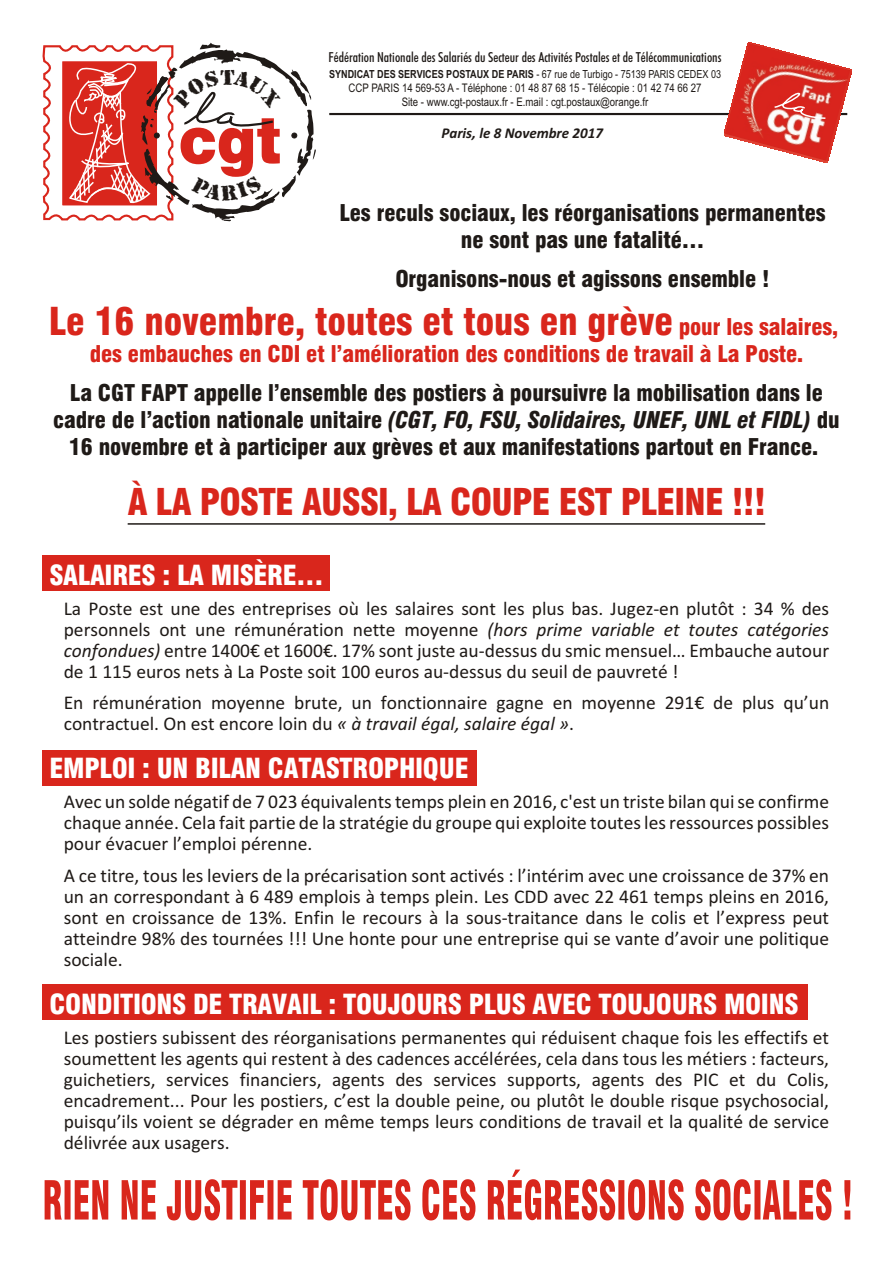
<style>
.page{position:relative;width:894px;height:1263px;background:#fff}
.page>*{position:absolute;margin:0;border:0;box-sizing:border-box;transform-origin:0 0}
.t1{font:64.35px "Swis 721 Blk BT";color:#d9261c;scale:.91 1}
.t2{font:37.5px "Swis 721 Blk Cn BT";color:#d9261c}
.t3{font:36px "Swis 721 Blk Cn BT";letter-spacing:-.02em;color:#d9261c}
.t4{font:27px "Swis 721 Blk Cn BT";letter-spacing:-.01em;color:#fff}
.t5{font:22.5px/27px "Swis 721 Blk Cn BT";letter-spacing:-.005em;color:#1f1a17;text-align:center}
.t6{font:22.5px "Swis 721 Blk Cn BT";letter-spacing:-.005em;color:#d9261c}
.t7{font:19.5px/21px "Calibri";color:#1f1a17;text-align:justify}
.t8{font:italic 700 15px "Calibri";color:#1f1a17}
.t9{font:13.8px "Futura Md Cn BT";color:#1f1a17}
.t10{font:11.85px/13.8px "Arial";color:#1f1a17;text-align:center;scale:.81 1}
.t11{font:700 11.1px "Arial";color:#1f1a17;scale:.81 1}
.s1{font-weight:400}
.s2{font-size:22.5px}
.s3{font-style:italic}
</style>
<div class="page">
<div style="left:43px;top:984px;width:765px;height:35px;background:#d9261c"></div>
<div style="left:43px;top:750px;width:434px;height:35px;background:#d9261c"></div>
<div style="left:43px;top:556px;width:287px;height:35px;background:#d9261c"></div>
<hr style="left:329px;top:113px;width:518px;height:2px;background:#1f1a17">
<img style="left:724px;top:43px;width:127px;height:120px">
<svg style="left:773px;top:91px;width:54px;height:29px;background:#e0655e"></svg>
<hr style="left:128px;top:523px;width:637px;height:2px;background:#1f1a17">
<svg style="left:45px;top:1170px;width:805px;height:50px"></svg>
<svg style="left:43px;top:43px;width:273px;height:178px"></svg>
<p class="t9" style="left:328px;top:52px;width:395px">Fédération Nationale des Salariés du Secteur des Activités Postales et de Télécommunications</p>
<p class="t11" style="left:329px;top:70px;width:485px">SYNDICAT DES SERVICES POSTAUX DE PARIS <span class="s1">- 67 rue de Turbigo - 75139 PARIS CEDEX 03</span></p>
<p class="t10" style="left:349px;top:82px;width:437px">CCP PARIS 14 569-53 A - Téléphone : 01 48 87 68 15 - Télécopie : 01 42 74 66 27<br>Site - www.cgt-postaux.fr - E.mail : cgt.postaux@orange.fr</p>
<h1 class="t1" style="left:179px;top:114px;width:114px">cgt</h1>
<p class="t8" style="left:442px;top:127px;width:163px">Paris, le 8 Novembre 2017</p>
<p class="t5" style="left:339px;top:201px;width:488px">Les reculs sociaux, les réorganisations permanentes ne sont pas une fatalité…</p>
<p class="t5" style="left:395px;top:267px;width:376px">Organisons-nous et agissons ensemble !</p>
<h2 class="t2" style="left:49px;top:306px;width:791px">Le 16 novembre, toutes et tous en grève <span class="s2">pour les salaires,</span></h2>
<p class="t6" style="left:90px;top:345px;width:715px">des embauches en CDI et l’amélioration des conditions de travail à La Poste.</p>
<p class="t5" style="left:53px;top:381px;width:788px">La CGT FAPT appelle l’ensemble des postiers à poursuivre la mobilisation dans le cadre de l’action nationale unitaire <span class="s3">(CGT, FO, FSU, Solidaires, UNEF, UNL et FIDL)</span> du<br>16 novembre et à participer aux grèves et aux manifestations partout en France.</p>
<h3 class="t3" style="left:128px;top:487px;width:640px">À LA POSTE AUSSI, LA COUPE EST PLEINE !!!</h3>
<h3 class="t4" style="left:49px;top:564px;width:276px">SALAIRES : LA MISÈRE…</h3>
<p class="t7" style="left:64px;top:599px;width:767px">La Poste est une des entreprises où les salaires sont les plus bas. Jugez-en plutôt : 34 % des personnels ont une rémunération nette moyenne <span class="s3">(hors prime variable et toutes catégories confondues)</span> entre 1400€ et 1600€. 17% sont juste au-dessus du smic mensuel… Embauche autour de 1 115 euros nets à La Poste soit 100 euros au-dessus du seuil de pauvreté !</p>
<p class="t7" style="left:64px;top:694px;width:767px">En rémunération moyenne brute, un fonctionnaire gagne en moyenne 291€ de plus qu’un contractuel. On est encore loin du <span class="s3">« à travail égal, salaire égal »</span>.</p>
<h3 class="t4" style="left:49px;top:758px;width:421px">EMPLOI : UN BILAN CATASTROPHIQUE</h3>
<p class="t7" style="left:64px;top:793px;width:767px">Avec un solde négatif de 7 023 équivalents temps plein en 2016, c'est un triste bilan qui se confirme chaque année. Cela fait partie de la stratégie du groupe qui exploite toutes les ressources possibles pour évacuer l’emploi pérenne.</p>
<p class="t7" style="left:64px;top:866px;width:767px">A ce titre, tous les leviers de la précarisation sont activés : l’intérim avec une croissance de 37% en un an correspondant à 6 489 emplois à temps plein. Les CDD avec 22 461 temps pleins en 2016, sont en croissance de 13%. Enfin le recours à la sous-traitance dans le colis et l’express peut atteindre 98% des tournées !!! Une honte pour une entreprise qui se vante d’avoir une politique sociale.</p>
<h3 class="t4" style="left:49px;top:993px;width:751px">CONDITIONS DE TRAVAIL : TOUJOURS PLUS AVEC TOUJOURS MOINS</h3>
<p class="t7" style="left:64px;top:1028px;width:767px">Les postiers subissent des réorganisations permanentes qui réduisent chaque fois les effectifs et soumettent les agents qui restent à des cadences accélérées, cela dans tous les métiers : facteurs, guichetiers, services financiers, agents des services supports, agents des PIC et du Colis, encadrement... Pour les postiers, c’est la double peine, ou plutôt le double risque psychosocial, puisqu’ils voient se dégrader en même temps leurs conditions de travail et la qualité de service délivrée aux usagers.</p>
</div>
